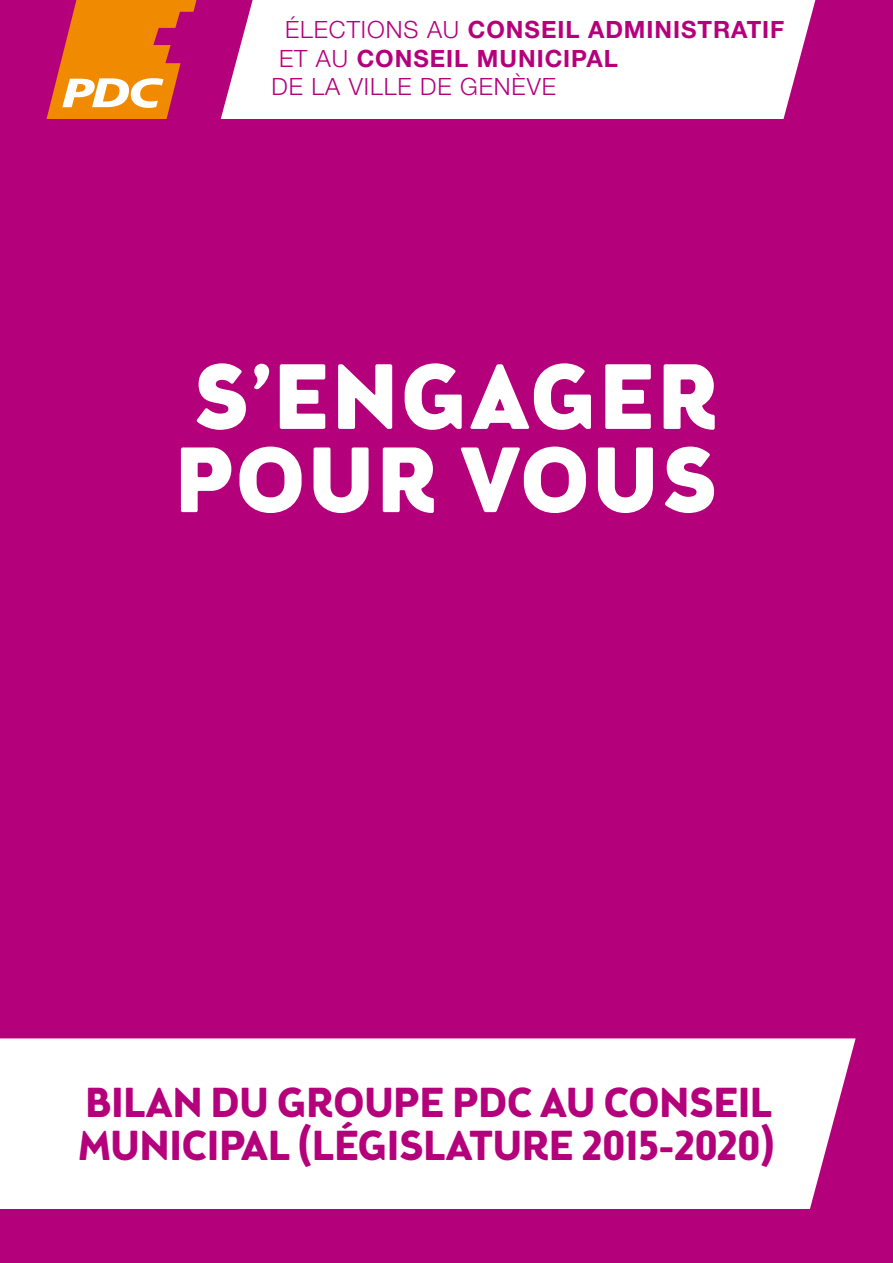
<style>
.page{position:relative;width:893px;height:1263px;background:#b5007c}
.page>*{position:absolute;margin:0;border:0;box-sizing:border-box;transform-origin:0 0}
.t1{font:900 91.5px/83.2px "Brooklyn Samuels Five";letter-spacing:.04em;color:#fff}
.t2{font:700 41.4px/42.5px "Brooklyn Samuels Five";color:#b5007c}
.t3{font:700 23.85px "Helvetica Neue";letter-spacing:.04em;color:#b5007c}
.t4{font:300 23.85px "Helvetica Neue";letter-spacing:.04em;color:#b5007c}
.s1{font-weight:300}
</style>
<div class="page">
<div style="left:221px;top:0;width:595px;height:119px;background:#fff"></div>
<svg style="left:47px;top:0;width:149px;height:119px"></svg>
<div style="left:0;top:1038px;width:856px;height:171px;background:#fff"></div>
<p class="t3" style="left:285px;top:15px;width:501px"><span class="s1">ÉLECTIONS AU</span> CONSEIL ADMINISTRATIF</p>
<p class="t3" style="left:279px;top:43px;width:340px"><span class="s1">ET AU</span> CONSEIL MUNICIPAL</p>
<p class="t4" style="left:271px;top:72px;width:286px">DE LA VILLE DE GENÈVE</p>
<h1 class="t1" style="left:175px;top:364px;width:544px">S’ENGAGER<br>POUR VOUS</h1>
<p class="t2" style="left:78px;top:1085px;width:699px">BILAN DU GROUPE PDC AU CONSEIL<br>MUNICIPAL (LÉGISLATURE 2015-2020)</p>
</div>
